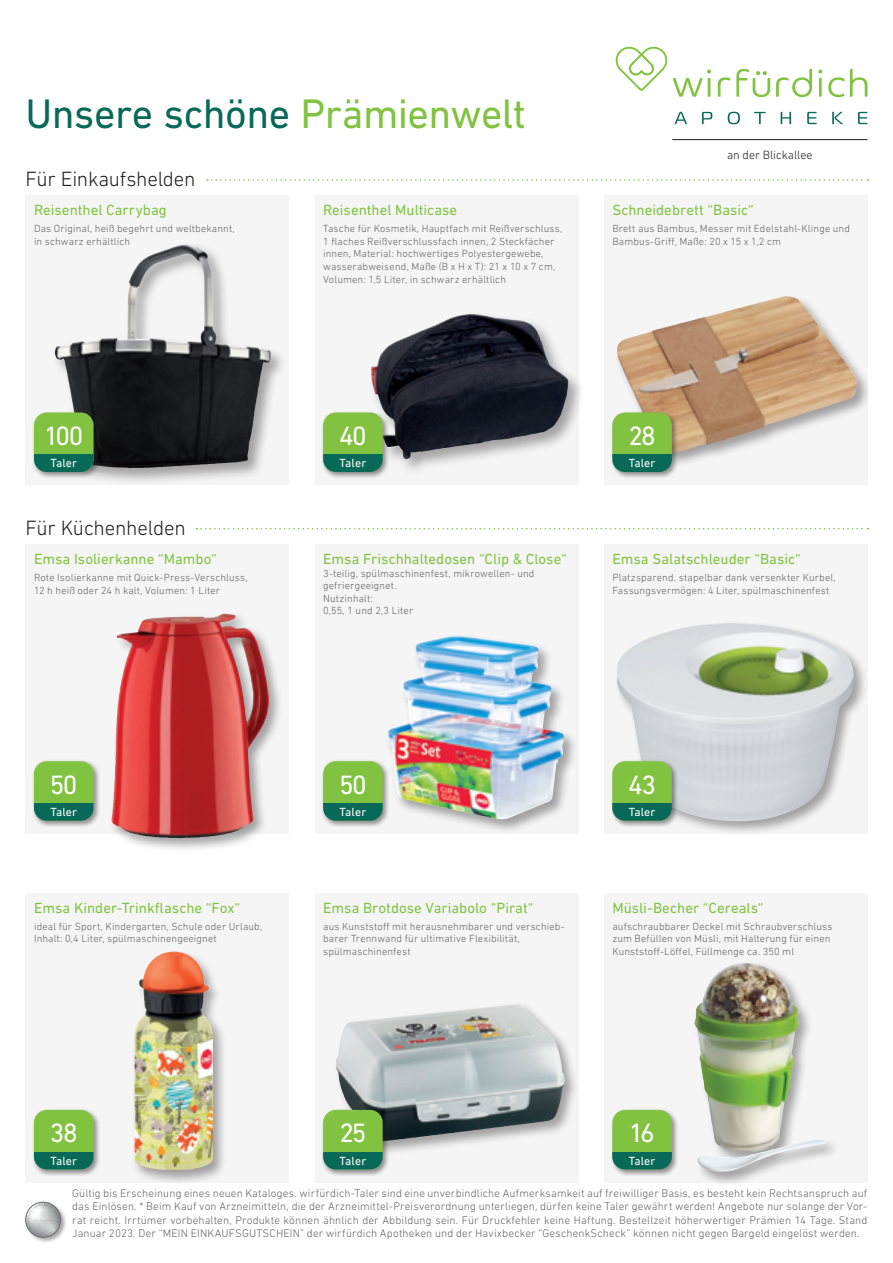
<style>
.page{position:relative;width:893px;height:1263px;background:#fff}
.page>*{position:absolute;margin:0;border:0;box-sizing:border-box;transform-origin:0 0}
.t1{font:42px "DIN Next W1 G";letter-spacing:-.015em;color:#096958}
.t2{font:27px "DIN Next W1 G";letter-spacing:-.065em;color:#fff}
.t3{font:300 21px "DIN Next W1 G";letter-spacing:-.01em;color:#231f20}
.t4{font:15px "DIN Next W1 G";color:#81c340}
.t5{font:300 12.15px "DIN Next W1 G";color:#231f20}
.t6{font:12px "DIN Next W1 G";letter-spacing:.01em;color:#fff}
.t7{font:300 11.25px/13.5px "DIN Next W1 G";letter-spacing:.015em;color:#636366;text-align:justify}
.t8{font:300 10.5px/12.6px "DIN Next W1 G";letter-spacing:.015em;color:#636366}
.s1{color:#81c340}
</style>
<div class="page">
<div style="left:26px;top:196px;width:263px;height:289px;background:#f5f5f6"></div>
<div style="left:26px;top:544px;width:263px;height:289px;background:#f5f5f6"></div>
<div style="left:604px;top:544px;width:263px;height:289px;background:#f5f5f6"></div>
<div style="left:315px;top:196px;width:263px;height:289px;background:#f5f5f6"></div>
<div style="left:604px;top:196px;width:263px;height:289px;background:#f5f5f6"></div>
<div style="left:315px;top:544px;width:263px;height:289px;background:#f5f5f6"></div>
<div style="left:26px;top:893px;width:263px;height:289px;background:#f5f5f6"></div>
<div style="left:604px;top:893px;width:263px;height:289px;background:#f5f5f6"></div>
<div style="left:315px;top:893px;width:263px;height:289px;background:#f5f5f6"></div>
<div style="left:368px;top:310px;width:217px;height:166px;background:#231f20;opacity:.4"></div>
<img style="left:403px;top:314px;width:65px;height:24px">
<div style="left:614px;top:293px;width:257px;height:174px;background:#231f20;opacity:.4"></div>
<img style="left:617px;top:296px;width:168px;height:114px">
<div style="left:385px;top:633px;width:193px;height:200px;background:#231f20;opacity:.4"></div>
<img style="left:403px;top:636px;width:54px;height:88px">
<div style="left:52px;top:241px;width:235px;height:244px;background:#231f20;opacity:.4"></div>
<img style="left:54px;top:245px;width:132px;height:134px">
<div style="left:109px;top:611px;width:174px;height:241px;background:#231f20;opacity:.4"></div>
<img style="left:112px;top:614px;width:112px;height:222px">
<div style="left:614px;top:620px;width:254px;height:215px;background:#231f20;opacity:.4"></div>
<img style="left:616px;top:623px;width:239px;height:203px">
<div style="left:131px;top:949px;width:96px;height:236px;background:#231f20;opacity:.4"></div>
<img style="left:134px;top:952px;width:79px;height:219px">
<div style="left:692px;top:960px;width:148px;height:226px;background:#231f20;opacity:.4"></div>
<img style="left:694px;top:963px;width:83px;height:189px">
<div style="left:333px;top:1001px;width:246px;height:154px;background:#231f20;opacity:.4"></div>
<img style="left:336px;top:1004px;width:179px;height:124px">
<svg style="left:674px;top:112px;width:193px;height:12px"></svg>
<svg style="left:736px;top:69px;width:131px;height:28px"></svg>
<svg style="left:615px;top:46px;width:115px;height:51px"></svg>
<hr style="left:672px;top:139px;width:195px;height:1px;background:#231f20">
<svg style="left:207px;top:179px;width:661px;height:2px"></svg>
<svg style="left:196px;top:528px;width:672px;height:1px"></svg>
<div style="left:31px;top:410px;width:69px;height:68px;background:#231f20;opacity:.5"></div>
<div style="left:34px;top:412px;width:60px;height:60px;background:#81c340;border-radius:13px"></div>
<div style="left:34px;top:454px;width:60px;height:18px;background:#096958"></div>
<div style="left:31px;top:759px;width:69px;height:68px;background:#231f20;opacity:.5"></div>
<div style="left:34px;top:761px;width:60px;height:60px;background:#81c340;border-radius:13px"></div>
<div style="left:34px;top:803px;width:60px;height:18px;background:#096958"></div>
<div style="left:610px;top:759px;width:68px;height:68px;background:#231f20;opacity:.5"></div>
<div style="left:612px;top:761px;width:60px;height:60px;background:#81c340;border-radius:13px"></div>
<div style="left:612px;top:803px;width:60px;height:18px;background:#096958"></div>
<div style="left:321px;top:410px;width:68px;height:68px;background:#231f20;opacity:.5"></div>
<div style="left:323px;top:412px;width:60px;height:60px;background:#81c340;border-radius:13px"></div>
<div style="left:323px;top:454px;width:60px;height:18px;background:#096958"></div>
<div style="left:610px;top:410px;width:68px;height:68px;background:#231f20;opacity:.5"></div>
<div style="left:612px;top:412px;width:60px;height:60px;background:#81c340;border-radius:13px"></div>
<div style="left:612px;top:454px;width:60px;height:18px;background:#096958"></div>
<div style="left:321px;top:759px;width:68px;height:68px;background:#231f20;opacity:.5"></div>
<div style="left:323px;top:761px;width:60px;height:60px;background:#81c340;border-radius:13px"></div>
<div style="left:323px;top:803px;width:60px;height:18px;background:#096958"></div>
<div style="left:31px;top:1107px;width:69px;height:69px;background:#231f20;opacity:.5"></div>
<div style="left:34px;top:1110px;width:60px;height:59px;background:#81c340;border-radius:13px"></div>
<div style="left:34px;top:1152px;width:60px;height:17px;background:#096958"></div>
<div style="left:610px;top:1107px;width:68px;height:69px;background:#231f20;opacity:.5"></div>
<div style="left:612px;top:1110px;width:60px;height:59px;background:#81c340;border-radius:13px"></div>
<div style="left:612px;top:1152px;width:60px;height:17px;background:#096958"></div>
<div style="left:321px;top:1107px;width:68px;height:69px;background:#231f20;opacity:.5"></div>
<div style="left:323px;top:1110px;width:60px;height:59px;background:#81c340;border-radius:13px"></div>
<div style="left:323px;top:1152px;width:60px;height:17px;background:#096958"></div>
<div style="left:25px;top:1201px;width:42px;height:42px;background:#231f20;opacity:.4"></div>
<div style="left:26px;top:1202px;width:35px;height:35px;border:1px solid #6c6d70;border-radius:50%"></div>
<svg style="left:27px;top:1204px;width:32px;height:31px"></svg>
<h1 class="t1" style="left:26px;top:89px;width:502px">Unsere schöne <span class="s1">Prämienwelt</span></h1>
<h3 class="t3" style="left:26px;top:167px;width:172px">Für Einkaufshelden</h3>
<h3 class="t4" style="left:34px;top:202px;width:134px">Reisenthel Carrybag</h3>
<p class="t8" style="left:34px;top:222px;width:202px">Das Original, heiß begehrt und weltbekannt, in schwarz erhältlich</p>
<h3 class="t4" style="left:323px;top:202px;width:136px">Reisenthel Multicase</h3>
<p class="t8" style="left:323px;top:222px;width:241px">Tasche für Kosmetik, Hauptfach mit Reißverschluss, 1 flaches Reißverschlussfach innen, 2 Steckfächer innen, Material: hochwertiges Polyestergewebe, wasserabweisend, Maße (B x H x T): 21 x 10 x 7 cm, Volumen: 1,5 Liter, in schwarz erhältlich</p>
<p class="t5" style="left:727px;top:148px;width:87px">an der Blickallee</p>
<h3 class="t4" style="left:612px;top:202px;width:143px">Schneidebrett “Basic“</h3>
<p class="t8" style="left:612px;top:222px;width:239px">Brett aus Bambus, Messer mit Edelstahl-Klinge und<br>Bambus-Griff, Maße: 20 x 15 x 1,2 cm</p>
<h2 class="t2" style="left:44px;top:420px;width:41px">100</h2>
<p class="t6" style="left:50px;top:456px;width:28px">Taler</p>
<h3 class="t3" style="left:26px;top:515px;width:162px">Für Küchenhelden</h3>
<h3 class="t4" style="left:34px;top:550px;width:184px">Emsa Isolierkanne “Mambo“</h3>
<p class="t8" style="left:34px;top:571px;width:215px">Rote Isolierkanne mit Quick-Press-Verschluss,<br>12 h heiß oder 24 h kalt, Volumen: 1 Liter</p>
<h2 class="t2" style="left:339px;top:420px;width:29px">40</h2>
<p class="t6" style="left:340px;top:456px;width:28px">Taler</p>
<h3 class="t4" style="left:323px;top:550px;width:245px">Emsa Frischhaltedosen “Clip &amp; Close“</h3>
<p class="t8" style="left:323px;top:567px;width:213px">3-teilig, spülmaschinenfest, mikrowellen- und gefriergeeignet.<br>Nutzinhalt:<br>0,55, 1 und 2,3 Liter</p>
<h2 class="t2" style="left:628px;top:420px;width:29px">28</h2>
<p class="t6" style="left:629px;top:456px;width:28px">Taler</p>
<h3 class="t4" style="left:612px;top:550px;width:190px">Emsa Salatschleuder “Basic“</h3>
<p class="t8" style="left:612px;top:571px;width:225px">Platzsparend, stapelbar dank versenkter Kurbel,<br>Fassungsvermögen: 4 Liter, spülmaschinenfest</p>
<h2 class="t2" style="left:50px;top:769px;width:29px">50</h2>
<p class="t6" style="left:50px;top:805px;width:28px">Taler</p>
<h3 class="t4" style="left:34px;top:899px;width:208px">Emsa Kinder-Trinkflasche “Fox“</h3>
<p class="t8" style="left:34px;top:920px;width:230px">ideal für Sport, Kindergarten, Schule oder Urlaub,<br>Inhalt: 0,4 Liter, spülmaschinengeeignet</p>
<h2 class="t2" style="left:339px;top:769px;width:29px">50</h2>
<p class="t6" style="left:340px;top:805px;width:28px">Taler</p>
<h3 class="t4" style="left:323px;top:899px;width:212px">Emsa Brotdose Variabolo “Pirat“</h3>
<p class="t8" style="left:323px;top:920px;width:243px">aus Kunststoff mit herausnehmbarer und verschieb&shy;barer Trennwand für ultimative Flexibilität, spülmaschinenfest</p>
<h2 class="t2" style="left:628px;top:769px;width:29px">43</h2>
<p class="t6" style="left:629px;top:805px;width:28px">Taler</p>
<h3 class="t4" style="left:612px;top:899px;width:153px">Müsli-Becher “Cereals“</h3>
<p class="t8" style="left:612px;top:920px;width:222px">aufschraubbarer Deckel mit Schraubverschluss zum Befüllen von Müsli, mit Halterung für einen<br>Kunststoff-Löffel, Füllmenge ca. 350 ml</p>
<h2 class="t2" style="left:50px;top:1117px;width:29px">38</h2>
<p class="t6" style="left:50px;top:1153px;width:28px">Taler</p>
<h2 class="t2" style="left:339px;top:1117px;width:29px">25</h2>
<p class="t6" style="left:340px;top:1153px;width:28px">Taler</p>
<p class="t7" style="left:72px;top:1186px;width:797px">Gültig bis Erscheinung eines neuen Kataloges. wirfürdich-Taler sind eine unverbindliche Aufmerksamkeit auf freiwilliger Basis, es besteht kein Rechtsanspruch auf das Einlösen. * Beim Kauf von Arzneimitteln, die der Arzneimittel-Preisverordnung unterliegen, dürfen keine Taler gewährt werden! Angebote nur solange der Vor&shy;rat reicht. Irrtümer vorbehalten, Produkte können ähnlich der Abbildung sein. Für Druckfehler keine Haftung. Bestellzeit höherwertiger Prämien 14 Tage. Stand Januar 2023. Der “MEIN EINKAUFSGUTSCHEIN” der wirfürdich Apotheken und der Havixbecker “GeschenkScheck” können nicht gegen Bargeld eingelöst werden.</p>
<h2 class="t2" style="left:629px;top:1117px;width:27px">16</h2>
<p class="t6" style="left:629px;top:1153px;width:28px">Taler</p>
</div>
